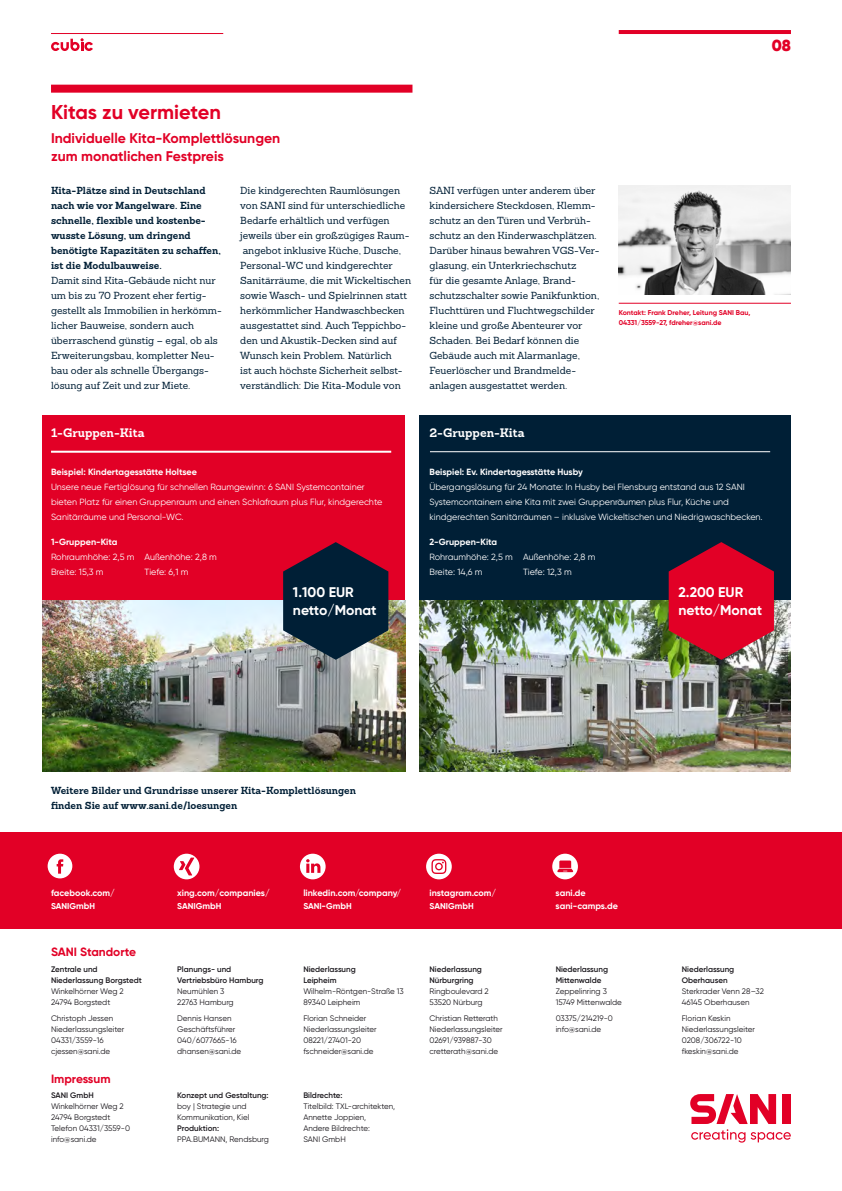
<style>
.page{position:relative;width:842px;height:1191px;background:#fff}
.page>*{position:absolute;margin:0;border:0;box-sizing:border-box;transform-origin:0 0}
.t1{font:700 20px "Gilroy";color:#e20026}
.t2{font:900 16px "Gilroy";color:#e20026}
.t3{font:700 14px/18px "Gilroy";color:#e20026}
.t4{font:700 14px/18px "Gilroy";color:#fff}
.t5{font:700 12px "Sanchez Slab";color:#fff}
.t6{font:700 12px "Gilroy";color:#e20026}
.t7{font:10px/15px "Sanchez Slab";color:#001f36}
.t8{font:700 10px/15px "Sanchez Slab";color:#001f36}
.t9{font:9px/15px "Gilroy";color:#fff}
.t10{font:700 9px/13px "Gilroy";color:#fff}
.t11{font:700 8.5px "Gilroy";color:#fff}
.t12{font:8px/11px "Gilroy";color:#1a171c}
.t13{font:600 8px/11px "Gilroy";color:#1a171c}
.t14{font:700 7px/10px "Gilroy";color:#e20026}
.s1{font-size:9px}
</style>
<div class="page">
<hr style="left:51px;top:33px;width:172px;height:1px;background:#e20026">
<hr style="left:619px;top:30px;width:172px;height:4px;background:#e20026">
<div style="left:0;top:832px;width:842px;height:97px;background:#e20026"></div>
<svg style="left:552px;top:853px;width:26px;height:26px"></svg>
<svg style="left:48px;top:853px;width:24px;height:25px"></svg>
<svg style="left:300px;top:853px;width:26px;height:26px"></svg>
<svg style="left:174px;top:853px;width:25px;height:26px"></svg>
<svg style="left:426px;top:853px;width:26px;height:26px"></svg>
<div style="left:51px;top:85px;width:361px;height:8px;background:#e20026"></div>
<div style="left:43px;top:415px;width:362px;height:192px;background:#e20026"></div>
<img style="left:43px;top:601px;width:362px;height:170px">
<div style="left:420px;top:415px;width:371px;height:186px;background:#001f36"></div>
<img style="left:420px;top:601px;width:371px;height:170px">
<hr style="left:430px;top:451px;width:340px;height:1px;background:#fff">
<hr style="left:51px;top:451px;width:340px;height:2px;background:#fff">
<svg style="left:669px;top:542px;width:105px;height:118px"></svg>
<svg style="left:283px;top:542px;width:105px;height:118px"></svg>
<hr style="left:619px;top:303px;width:172px;height:1px;background:#e20026">
<img style="left:619px;top:185px;width:172px;height:109px">
<svg style="left:690px;top:1094px;width:101px;height:48px"></svg>
<svg style="left:51px;top:38px;width:42px;height:13px"></svg>
<h2 class="t2" style="left:772px;top:35px;width:21px">08</h2>
<h1 class="t1" style="left:51px;top:100px;width:171px">Kitas zu vermieten</h1>
<h3 class="t3" style="left:51px;top:129px;width:231px">Individuelle Kita-Komplettlösungen zum monatlichen Festpreis</h3>
<p class="t8" style="left:51px;top:182px;width:171px">Kita-Plätze sind in Deutschland nach wie vor Mangelware. Eine schnelle, flexible und kostenbe&shy;wusste Lösung, um dringend benötigte Kapazitäten zu schaffen, ist die Modulbauweise.</p>
<p class="t7" style="left:51px;top:272px;width:172px">Damit sind Kita-Gebäude nicht nur um bis zu 70 Prozent eher fertig&shy;gestellt als Immobilien in herkömm&shy;licher Bauweise, sondern auch überraschend günstig – egal, ob als Erweiterungsbau, kompletter Neu&shy;bau oder als schnelle Übergangs&shy;lösung auf Zeit und zur Miete.</p>
<p class="t5" style="left:51px;top:424px;width:95px">1-Gruppen-Kita</p>
<p class="t7" style="left:240px;top:182px;width:172px">Die kindgerechten Raumlösungen von SANI sind für unterschiedliche Bedarfe erhältlich und verfügen jeweils über ein großzügiges Raum&shy;angebot inklusive Küche, Dusche, Personal-WC und kindgerechter Sanitärräume, die mit Wickeltischen sowie Wasch- und Spielrinnen statt herkömmlicher Handwaschbecken ausgestattet sind. Auch Teppichbo&shy;den und Akustik-Decken sind auf Wunsch kein Problem. Natürlich<br>ist auch höchste Sicherheit selbst&shy;verständlich: Die Kita-Module von</p>
<p class="t10" style="left:51px;top:465px;width:147px">Beispiel: Kindertagesstätte Holtsee</p>
<p class="t9" style="left:51px;top:479px;width:333px">Unsere neue Fertiglösung für schnellen Raumgewinn: 6 SANI Systemcontainer bieten Platz für einen Gruppenraum und einen Schlafraum plus Flur, kindgerechte<br>Sanitärräume und Personal-WC.</p>
<p class="t10" style="left:51px;top:535px;width:68px">1-Gruppen-Kita</p>
<p class="t9" style="left:51px;top:549px;width:167px">Rohraumhöhe: 2,5 m Außenhöhe: 2,8 m<br>Breite: 15,3 m</p>
<p class="t9" style="left:145px;top:564px;width:45px">Tiefe: 6,1 m</p>
<h3 class="t4" style="left:293px;top:583px;width:85px">1.100 EUR netto/Monat</h3>
<p class="t7" style="left:429px;top:182px;width:172px">SANI verfügen unter anderem über kindersichere Steckdosen, Klemm&shy;schutz an den Türen und Verbrüh&shy;schutz an den Kinderwaschplätzen.<br>Darüber hinaus bewahren VGS-Ver&shy;glasung, ein Unterkriechschutz<br>für die gesamte Anlage, Brand&shy;schutzschalter sowie Panikfunktion, Fluchttüren und Fluchtwegschilder kleine und große Abenteurer vor Schaden. Bei Bedarf können die Gebäude auch mit Alarmanlage, Feuerlöscher und Brandmelde&shy;anlagen ausgestattet werden.</p>
<p class="t5" style="left:429px;top:424px;width:97px">2-Gruppen-Kita</p>
<p class="t14" style="left:619px;top:307px;width:133px">Kontakt: Frank Dreher, Leitung SANI Bau,<br>04331/3559-27, fdreher@sani.de</p>
<p class="t10" style="left:429px;top:465px;width:155px">Beispiel: Ev. Kindertagesstätte Husby</p>
<p class="t9" style="left:429px;top:479px;width:335px">Übergangslösung für 24 Monate: In Husby bei Flensburg entstand aus 12 SANI<br>Systemcontainern eine Kita mit zwei Gruppenräumen plus Flur, Küche und kindgerechten Sanitärräumen – inklusive Wickeltischen und Niedrigwaschbecken.</p>
<p class="t10" style="left:429px;top:535px;width:69px">2-Gruppen-Kita</p>
<p class="t9" style="left:429px;top:549px;width:167px">Rohraumhöhe: 2,5 m Außenhöhe: 2,8 m<br>Breite: 14,6 m</p>
<p class="t9" style="left:523px;top:564px;width:50px">Tiefe: 12,3 m</p>
<h3 class="t4" style="left:678px;top:583px;width:85px">2.200 EUR netto/Monat</h3>
<p class="t8" style="left:51px;top:782px;width:306px">Weitere Bilder und Grundrisse unserer Kita-Komplettlösungen finden Sie auf www.sani.de/loesungen</p>
<p class="t10" style="left:51px;top:885px;width:65px">facebook.com/</p>
<p class="t11" style="left:51px;top:900px;width:46px">SANIG<span class="s1">mb</span>H</p>
<p class="t6" style="left:51px;top:944px;width:87px">SANI Standorte</p>
<p class="t13" style="left:51px;top:963px;width:92px">Zentrale und<br>Niederlassung Borgstedt</p>
<p class="t12" style="left:51px;top:985px;width:74px">Winkelhörner Weg 2<br>24794 Borgstedt</p>
<p class="t12" style="left:51px;top:1013px;width:75px">Christoph Jessen<br>Niederlassungsleiter<br>04331/3559-16 cjessen@sani.de</p>
<p class="t6" style="left:51px;top:1070px;width:61px">Impressum</p>
<p class="t13" style="left:51px;top:1090px;width:44px">SANI GmbH</p>
<p class="t12" style="left:51px;top:1101px;width:81px">Winkelhörner Weg 2<br>24794 Borgstedt<br>Telefon 04331/3559-0 info@sani.de</p>
<p class="t10" style="left:177px;top:885px;width:94px">xing.com/companies/</p>
<p class="t11" style="left:177px;top:900px;width:46px">SANIG<span class="s1">mb</span>H</p>
<p class="t13" style="left:177px;top:963px;width:88px">Planungs- und<br>Vertriebsbüro Hamburg</p>
<p class="t12" style="left:177px;top:985px;width:58px">Neumühlen 3<br>22763 Hamburg</p>
<p class="t12" style="left:177px;top:1013px;width:66px">Dennis Hansen<br>Geschäftsführer<br>040/6077665-16 dhansen@sani.de</p>
<p class="t13" style="left:177px;top:1090px;width:93px">Konzept und Gestaltung:</p>
<p class="t12" style="left:177px;top:1101px;width:74px">boy | Strategie und<br>Kommunikation, Kiel</p>
<p class="t13" style="left:177px;top:1123px;width:43px">Produktion:</p>
<p class="t12" style="left:177px;top:1134px;width:93px">PPA.BUMANN, Rendsburg</p>
<p class="t10" style="left:303px;top:885px;width:99px">linkedin.com/company/</p>
<p class="t11" style="left:303px;top:900px;width:50px">SANI<span class="s1">-</span>G<span class="s1">mb</span>H</p>
<p class="t13" style="left:303px;top:963px;width:54px">Niederlassung<br>Leipheim</p>
<p class="t12" style="left:303px;top:985px;width:102px">Wilhelm-Röntgen-Straße 13<br>89340 Leipheim</p>
<p class="t12" style="left:303px;top:1013px;width:75px">Florian Schneider<br>Niederlassungsleiter<br>08221/27401-20 fschneider@sani.de</p>
<p class="t13" style="left:303px;top:1090px;width:41px">Bildrechte:</p>
<p class="t12" style="left:303px;top:1101px;width:93px">Titelbild: TXL-architekten,<br>Annette Joppien,<br>Andere Bildrechte:<br>SANI GmbH</p>
<p class="t10" style="left:429px;top:885px;width:68px">instagram.com/</p>
<p class="t11" style="left:429px;top:900px;width:46px">SANIG<span class="s1">mb</span>H</p>
<p class="t13" style="left:429px;top:963px;width:54px">Niederlassung<br>Nürburgring</p>
<p class="t12" style="left:429px;top:985px;width:61px">Ringboulevard 2<br>53520 Nürburg</p>
<p class="t12" style="left:429px;top:1013px;width:75px">Christian Retterath<br>Niederlassungsleiter<br>02691/939887-30 cretterath@sani.de</p>
<p class="t10" style="left:556px;top:885px;width:64px">sani.de sani-camps.de</p>
<p class="t13" style="left:556px;top:963px;width:54px">Niederlassung<br>Mittenwalde</p>
<p class="t12" style="left:556px;top:985px;width:68px">Zeppelinring 3<br>15749 Mittenwalde</p>
<p class="t12" style="left:556px;top:1013px;width:59px">03375/214219-0 info@sani.de</p>
<p class="t13" style="left:682px;top:963px;width:54px">Niederlassung<br>Oberhausen</p>
<p class="t12" style="left:682px;top:985px;width:84px">Sterkrader Venn 28–32<br>46145 Oberhausen</p>
<p class="t12" style="left:682px;top:1013px;width:75px">Florian Keskin<br>Niederlassungsleiter<br>0208/306722-10 fkeskin@sani.de</p>
</div>
